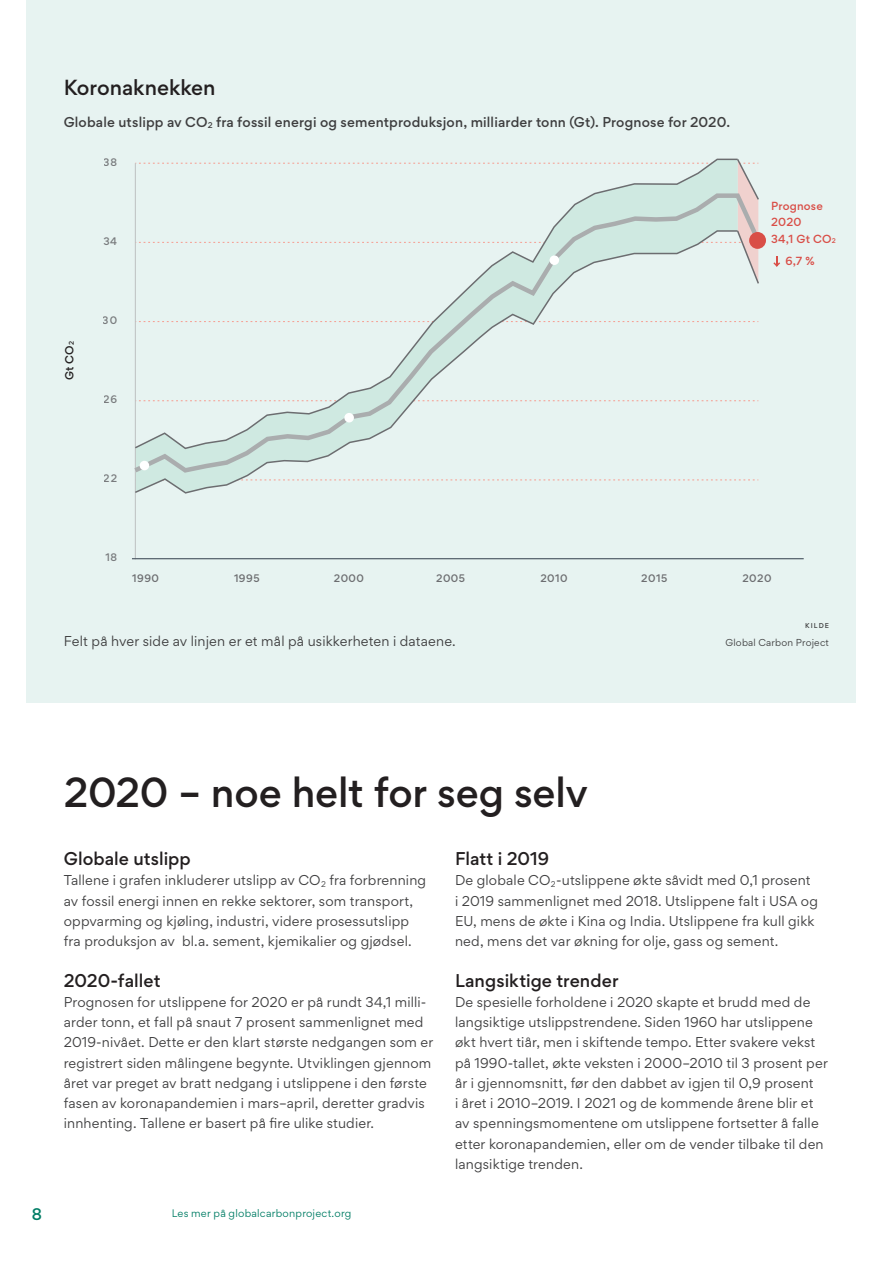
<style>
.page{position:relative;width:893px;height:1263px;background:#fff}
.page>*{position:absolute;margin:0;border:0;box-sizing:border-box;transform-origin:0 0}
.Overskrift{font:500 37.5px "Gordita";letter-spacing:-.01em;color:#231f20}
.Mellomtittel_13_pt{font:500 19.5px "Gordita";color:#231f20}
.Mellomtittel{font:500 16.5px "Gordita";letter-spacing:.005em;color:#231f20}
.t1{font:500 15px "Gordita";color:#007d65}
.Brødtekst{font:12.75px/20.2px "Gordita";letter-spacing:.015em;color:#3e3e3f}
.Brødtekst-2{font:500 12.75px "Gordita";letter-spacing:.015em;color:#3e3e3f}
.t2{font:500 10.5px/16.5px "Gordita";letter-spacing:.02em;color:#d94e47}
.t3{font:500 10.5px "Gordita";color:#231f20}
.t4{font:500 9.75px "Gordita";letter-spacing:.05em;color:#6c6d70}
.t5{font:9.75px "Gordita";letter-spacing:.025em;color:#007d65}
.Kilde{font:9px "Gordita";letter-spacing:.025em;color:#3e3e3f}
.Kilde-2{font:500 6.3px "Gordita";letter-spacing:.175em;color:#3e3e3f}
.s1{font-size:6.15px}
</style>
<div class="page">
<div style="left:26px;top:0;width:830px;height:702px;background:#e7f3f1"></div>
<hr style="left:135px;top:163px;width:1px;height:396px;background:#bdc0c1">
<hr style="left:132px;top:558px;width:672px;height:1px;background:#505c67">
<svg style="left:135px;top:476px;width:601px;height:18px"></svg>
<svg style="left:135px;top:158px;width:604px;height:33px"></svg>
<svg style="left:134px;top:191px;width:629px;height:285px"></svg>
<div style="left:140px;top:461px;width:9px;height:9px;background:#fff;border-radius:50%"></div>
<div style="left:344px;top:413px;width:10px;height:9px;background:#fff;border-radius:50%"></div>
<div style="left:749px;top:232px;width:17px;height:17px;background:#d94e47;border-radius:50%"></div>
<div style="left:550px;top:255px;width:9px;height:10px;background:#fff;border-radius:50%"></div>
<svg style="left:773px;top:256px;width:7px;height:11px"></svg>
<p class="Mellomtittel_13_pt" style="left:64px;top:72px;width:153px">Koronaknekken</p>
<p class="Brødtekst-2" style="left:64px;top:112px;width:668px">Globale utslipp av CO<sub>2</sub> fra fossil energi og sementproduksjon, milliarder tonn (Gt). Prognose for 2020.</p>
<p class="t3" style="left:62px;top:380px;width:41px;rotate:-90deg">Gt CO<span class="s1">2</span></p>
<p class="t4" style="left:104px;top:155px;width:15px">38</p>
<p class="t4" style="left:103px;top:234px;width:15px">34</p>
<p class="t4" style="left:103px;top:313px;width:16px">30</p>
<p class="t4" style="left:104px;top:392px;width:15px">26</p>
<p class="t4" style="left:104px;top:471px;width:15px">22</p>
<p class="t2" style="left:771px;top:198px;width:66px">Prognose<br>2020<br>34,1 Gt CO<span class="s1">2</span></p>
<p class="t2" style="left:785px;top:253px;width:31px">6,7 %</p>
<p class="t4" style="left:106px;top:550px;width:13px">18</p>
<p class="t4" style="left:132px;top:571px;width:28px">1990</p>
<p class="t4" style="left:234px;top:571px;width:27px">1995</p>
<p class="t4" style="left:334px;top:571px;width:32px">2000</p>
<p class="t4" style="left:436px;top:571px;width:30px">2005</p>
<p class="t4" style="left:540px;top:571px;width:29px">2010</p>
<p class="t4" style="left:641px;top:571px;width:28px">2015</p>
<p class="t4" style="left:742px;top:571px;width:31px">2020</p>
<p class="Brødtekst" style="left:64px;top:631px;width:394px">Felt på hver side av linjen er et mål på usikkerheten i dataene.</p>
<p class="Overskrift" style="left:64px;top:764px;width:526px">2020 – noe helt for seg selv</p>
<p class="Kilde-2" style="left:805px;top:621px;width:25px">kilde</p>
<p class="Kilde" style="left:725px;top:636px;width:105px">Global Carbon Project</p>
<p class="Mellomtittel" style="left:64px;top:846px;width:129px">Globale utslipp</p>
<p class="Brødtekst" style="left:64px;top:870px;width:364px">Tallene i grafen inkluderer utslipp av CO<sub>2</sub> fra forbrenning av fossil energi innen en rekke sektorer, som transport, oppvarming og kjøling, industri, videre prosessutslipp fra produksjon av bl.a. sement, kjemikalier og gjødsel.</p>
<p class="Mellomtittel" style="left:64px;top:968px;width:98px">2020-fallet</p>
<p class="Brødtekst" style="left:64px;top:991px;width:371px">Prognosen for utslippene for 2020 er på rundt 34,1 milli&shy;arder tonn, et fall på snaut 7 prosent sammenlignet med 2019-nivået. Dette er den klart største nedgangen som er registrert siden målingene begynte. Utviklingen gjennom året var preget av bratt nedgang i utslippene i den første fasen av koronapandemien i mars–april, deretter gradvis innhenting. Tallene er basert på fire ulike studier.</p>
<p class="t1" style="left:32px;top:1203px;width:12px">8</p>
<p class="t5" style="left:172px;top:1206px;width:181px">Les mer på globalcarbonproject.org</p>
<p class="Mellomtittel" style="left:455px;top:846px;width:95px">Flatt i 2019</p>
<p class="Brødtekst" style="left:455px;top:870px;width:364px">De globale CO<sub>2</sub>-utslippene økte såvidt med 0,1 prosent<br>i 2019 sammenlignet med 2018. Utslippene falt i USA og EU, mens de økte i Kina og India. Utslippene fra kull gikk ned, mens det var økning for olje, gass og sement.</p>
<p class="Mellomtittel" style="left:455px;top:968px;width:165px">Langsiktige trender</p>
<p class="Brødtekst" style="left:455px;top:991px;width:374px">De spesielle forholdene i 2020 skapte et brudd med de langsiktige utslippstrendene. Siden 1960 har utslippene økt hvert tiår, men i skiftende tempo. Etter svakere vekst på 1990-tallet, økte veksten i 2000–2010 til 3 prosent per år i gjennomsnitt, før den dabbet av igjen til 0,9 prosent<br>i året i 2010–2019. I 2021 og de kommende årene blir et av spenningsmomentene om utslippene fortsetter å falle etter koronapandemien, eller om de vender tilbake til den langsiktige trenden.</p>
</div>
